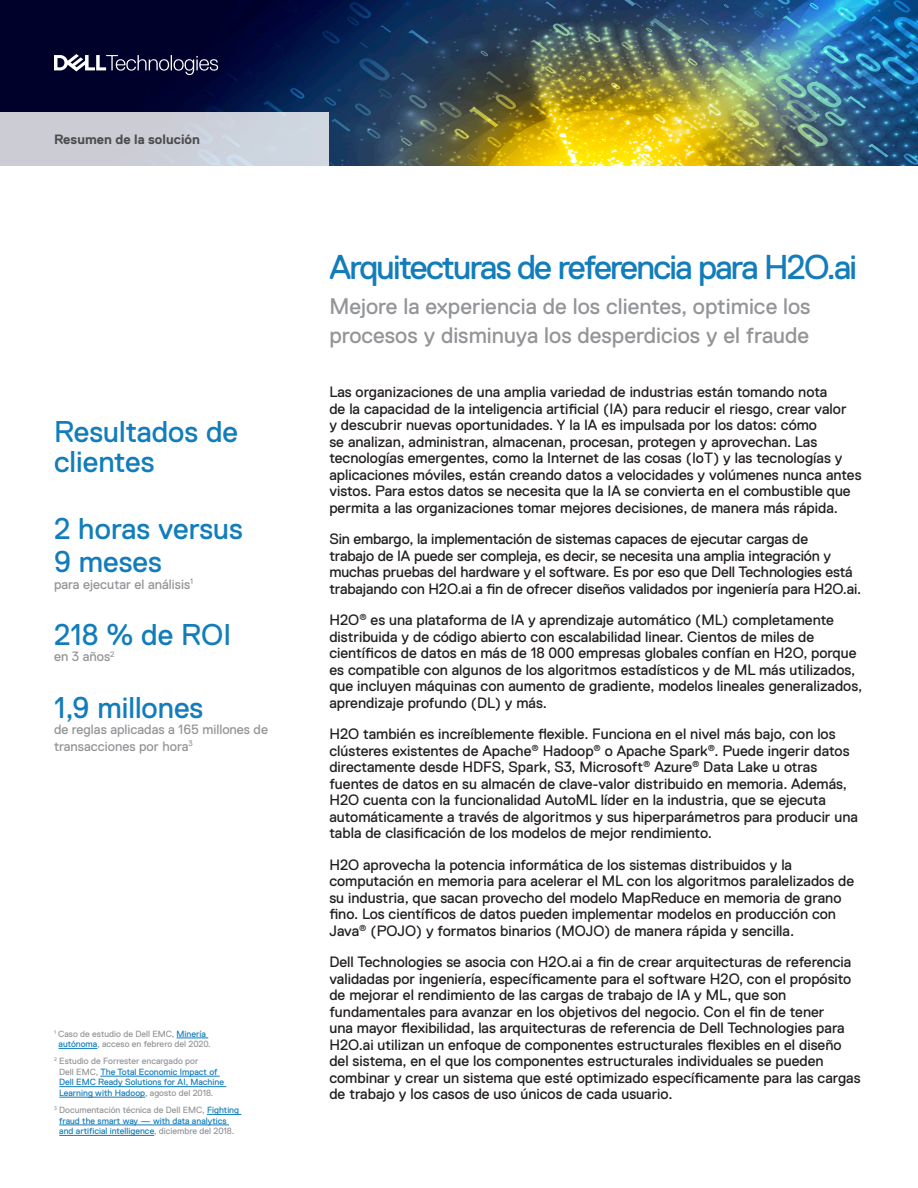
<style>
.page{position:relative;width:918px;height:1188px;background:#fff}
.page>*{position:absolute;margin:0;border:0;box-sizing:border-box;transform-origin:0 0}
.Page_Head_Title_Dell{font:34.5px "Dell Replica";letter-spacing:-.05em;color:#127dba}
.Sidebar_Small_Factoi{font:30px/33px "Dell Replica";color:#127dba}
.Sidebar_Head_Dell_Re{font:30px/30px "Dell Replica";color:#127dba}
.Page_Subtitle_Dell_R{font:22.5px/28.5px "Dell Replica";color:#939598}
.Body_Copy_Dell_Repli{font:15px/16.5px "Dell Replica";color:#231f20}
.Body_Last_Before_Hea{font:15px/16.5px "Dell Replica";color:#231f20}
.Sidebar_Small_Factoi-2{font:13.5px/16.5px "Dell Replica";color:#939598}
.t1{font:700 13.5px "Dell Replica";color:#4b4c4d}
.Single_Digit_Footnot{font:9px/10.5px "Dell Replica";color:#127dba}
.Single_Digit_Footnot-2{font:9px/10.5px "Dell Replica";color:#939598;text-align:center}
.s1{color:#127dba}
.s2{color:#939598}
</style>
<div class="page">
<img style="left:0;top:0;width:918px;height:166px">
<svg style="left:54px;top:54px;width:164px;height:21px;background:#3e3f5e"></svg>
<div style="left:0;top:112px;width:329px;height:54px;background:#cccdd6"></div>
<hr style="left:177px;top:1038px;width:31px;height:1px;background:#127dba">
<hr style="left:58px;top:1048px;width:39px;height:1px;background:#127dba">
<hr style="left:100px;top:1076px;width:120px;height:1px;background:#127dba">
<hr style="left:59px;top:1086px;width:167px;height:1px;background:#127dba">
<hr style="left:59px;top:1097px;width:86px;height:1px;background:#127dba">
<hr style="left:207px;top:1114px;width:34px;height:1px;background:#127dba">
<hr style="left:59px;top:1125px;width:170px;height:1px;background:#127dba">
<hr style="left:59px;top:1135px;width:95px;height:1px;background:#127dba">
<p class="t1" style="left:54px;top:132px;width:147px">Resumen de la solución</p>
<p class="Sidebar_Head_Dell_Re" style="left:54px;top:416px;width:186px">Resultados de clientes</p>
<p class="Sidebar_Small_Factoi" style="left:54px;top:512px;width:190px">2 horas versus<br>9 meses</p>
<p class="Sidebar_Small_Factoi-2" style="left:54px;top:576px;width:141px">para ejecutar el análisis<sup>1</sup></p>
<p class="Sidebar_Small_Factoi" style="left:54px;top:618px;width:179px">218 % de ROI</p>
<p class="Sidebar_Small_Factoi-2" style="left:54px;top:648px;width:62px">en 3 años<sup>2</sup></p>
<p class="Sidebar_Small_Factoi" style="left:54px;top:691px;width:151px">1,9 millones</p>
<p class="Sidebar_Small_Factoi-2" style="left:54px;top:721px;width:216px">de reglas aplicadas a 165 millones de transacciones por hora<sup>3</sup></p>
<p class="Single_Digit_Footnot-2" style="left:54px;top:1028px;width:158px"><sup>1</sup> Caso de estudio de Dell EMC, <span class="s1">Minería autónoma</span>, acceso en febrero del 2020.</p>
<p class="Single_Digit_Footnot" style="left:59px;top:1056px;width:166px;text-indent:-5px"><sup>2</sup> <span class="s2">Estudio de Forrester encargado por<br>Dell EMC,</span> The Total Economic Impact of Dell EMC Ready Solutions for AI, Machine Learning with Hadoop<span class="s2">, agosto del 2018.</span></p>
<p class="Single_Digit_Footnot" style="left:59px;top:1105px;width:181px;text-indent:-5px"><sup>3</sup> <span class="s2">Documentación técnica de Dell EMC,</span> Fighting fraud the smart way — with data analytics and artificial intelligence<span class="s2">, diciembre del 2018.</span></p>
<p class="Page_Head_Title_Dell" style="left:329px;top:248px;width:529px">Arquitecturas de referencia para H2O.ai</p>
<p class="Page_Subtitle_Dell_R" style="left:329px;top:292px;width:483px">Mejore la experiencia de los clientes, optimice los procesos y disminuya los desperdicios y el fraude</p>
<p class="Body_Copy_Dell_Repli" style="left:329px;top:384px;width:534px">Las organizaciones de una amplia variedad de industrias están tomando nota<br>de la capacidad de la inteligencia artificial (IA) para reducir el riesgo, crear valor<br>y descubrir nuevas oportunidades. Y la IA es impulsada por los datos: cómo<br>se analizan, administran, almacenan, procesan, protegen y aprovechan. Las tecnologías emergentes, como la Internet de las cosas (IoT) y las tecnologías y aplicaciones móviles, están creando datos a velocidades y volúmenes nunca antes vistos. Para estos datos se necesita que la IA se convierta en el combustible que permita a las organizaciones tomar mejores decisiones, de manera más rápida.</p>
<p class="Body_Copy_Dell_Repli" style="left:329px;top:531px;width:534px">Sin embargo, la implementación de sistemas capaces de ejecutar cargas de<br>trabajo de IA puede ser compleja, es decir, se necesita una amplia integración y muchas pruebas del hardware y el software. Es por eso que Dell Technologies está trabajando con H2O.ai a fin de ofrecer diseños validados por ingeniería para H2O.ai.</p>
<p class="Body_Copy_Dell_Repli" style="left:329px;top:612px;width:534px">H2O<sup>®</sup> es una plataforma de IA y aprendizaje automático (ML) completamente distribuida y de código abierto con escalabilidad linear. Cientos de miles de científicos de datos en más de 18 000 empresas globales confían en H2O, porque es compatible con algunos de los algoritmos estadísticos y de ML más utilizados, que incluyen máquinas con aumento de gradiente, modelos lineales generalizados, aprendizaje profundo (DL) y más.</p>
<p class="Body_Copy_Dell_Repli" style="left:329px;top:726px;width:530px">H2O también es increíblemente flexible. Funciona en el nivel más bajo, con los clústeres existentes de Apache<sup>®</sup> Hadoop<sup>®</sup> o Apache Spark<sup>®</sup>. Puede ingerir datos directamente desde HDFS, Spark, S3, Microsoft<sup>®</sup> Azure<sup>®</sup> Data Lake u otras fuentes de datos en su almacén de clave-valor distribuido en memoria. Además, H2O cuenta con la funcionalidad AutoML líder en la industria, que se ejecuta automáticamente a través de algoritmos y sus hiperparámetros para producir una tabla de clasificación de los modelos de mejor rendimiento.</p>
<p class="Body_Copy_Dell_Repli" style="left:329px;top:856px;width:526px">H2O aprovecha la potencia informática de los sistemas distribuidos y la computación en memoria para acelerar el ML con los algoritmos paralelizados de su industria, que sacan provecho del modelo MapReduce en memoria de grano fino. Los científicos de datos pueden implementar modelos en producción con Java<sup>®</sup> (POJO) y formatos binarios (MOJO) de manera rápida y sencilla.</p>
<p class="Body_Last_Before_Hea" style="left:329px;top:954px;width:533px">Dell Technologies se asocia con H2O.ai a fin de crear arquitecturas de referencia validadas por ingeniería, específicamente para el software H2O, con el propósito de mejorar el rendimiento de las cargas de trabajo de IA y ML, que son fundamentales para avanzar en los objetivos del negocio. Con el fin de tener<br>una mayor flexibilidad, las arquitecturas de referencia de Dell Technologies para H2O.ai utilizan un enfoque de componentes estructurales flexibles en el diseño del sistema, en el que los componentes estructurales individuales se pueden combinar y crear un sistema que esté optimizado específicamente para las cargas de trabajo y los casos de uso únicos de cada usuario.</p>
</div>
